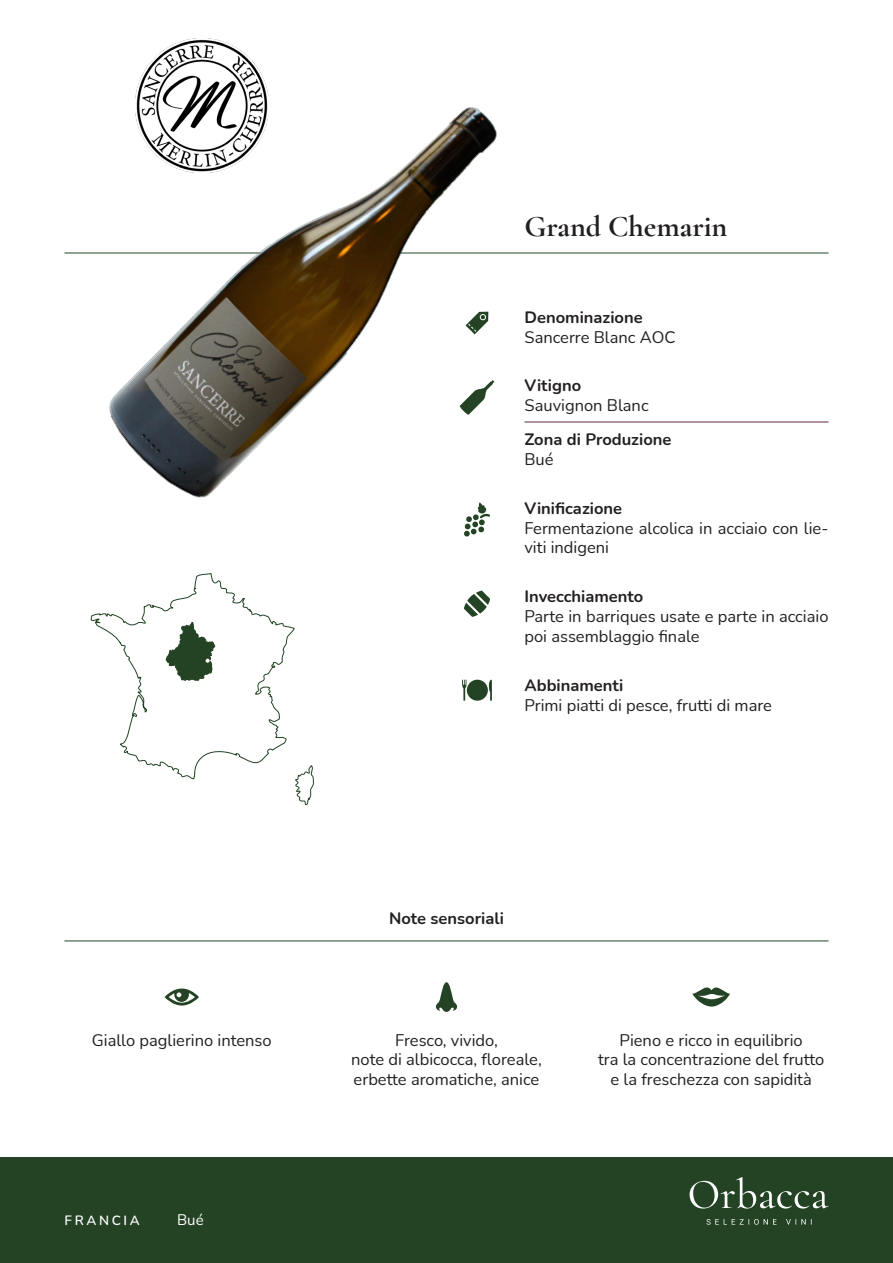
<style>
.page{position:relative;width:893px;height:1263px;background:#fff}
.page>*{position:absolute;margin:0;border:0;box-sizing:border-box;transform-origin:0 0}
.t1{font:700 30px "Cormorant Garamond";color:#231f20}
.t2{font:16.5px/19.8px "Nunito";color:#231f20}
.t3{font:700 16.5px "Nunito";color:#231f20}
.t4{font:15px "Nunito";color:#fff}
.t5{font:600 13.5px "Nunito";letter-spacing:.2em;color:#fff}
</style>
<div class="page">
<div style="left:0;top:1158px;width:893px;height:105px;background:#234324"></div>
<hr style="left:65px;top:253px;width:763px;height:1px;background:#234324">
<hr style="left:64px;top:941px;width:764px;height:1px;background:#234324">
<svg style="left:690px;top:1177px;width:138px;height:31px"></svg>
<svg style="left:706px;top:1219px;width:106px;height:6px"></svg>
<svg style="left:435px;top:982px;width:23px;height:30px"></svg>
<svg style="left:692px;top:987px;width:38px;height:20px"></svg>
<svg style="left:165px;top:988px;width:34px;height:17px"></svg>
<svg style="left:464px;top:528px;width:21px;height:8px"></svg>
<svg style="left:464px;top:591px;width:26px;height:26px"></svg>
<svg style="left:462px;top:679px;width:30px;height:22px"></svg>
<hr style="left:524px;top:422px;width:304px;height:1px;background:#602243">
<img style="left:161px;top:39px;width:82px;height:13px">
<img style="left:78px;top:52px;width:475px;height:476px">
<svg style="left:90px;top:573px;width:224px;height:233px"></svg>
<p class="t1" style="left:524px;top:208px;width:204px">Grand Chemarin</p>
<p class="t3" style="left:524px;top:306px;width:120px">Denominazione</p>
<p class="t2" style="left:524px;top:327px;width:152px">Sancerre Blanc AOC</p>
<p class="t3" style="left:524px;top:374px;width:58px">Vitigno</p>
<p class="t2" style="left:524px;top:395px;width:126px">Sauvignon Blanc</p>
<p class="t3" style="left:524px;top:428px;width:148px">Zona di Produzione</p>
<p class="t2" style="left:524px;top:449px;width:31px">Bué</p>
<p class="t3" style="left:524px;top:496px;width:99px">Vinificazione</p>
<p class="t2" style="left:524px;top:517px;width:306px">Fermentazione alcolica in acciaio con lie&shy;viti indigeni</p>
<p class="t3" style="left:524px;top:585px;width:120px">Invecchiamento</p>
<p class="t2" style="left:524px;top:606px;width:305px">Parte in barriques usate e parte in acciaio poi assemblaggio finale</p>
<p class="t3" style="left:524px;top:674px;width:100px">Abbinamenti</p>
<p class="t2" style="left:524px;top:695px;width:249px">Primi piatti di pesce, frutti di mare</p>
<p class="t3" style="left:389px;top:907px;width:116px">Note sensoriali</p>
<p class="t2" style="left:92px;top:1029px;width:181px">Giallo paglierino intenso</p>
<p class="t2" style="left:620px;top:1029px;width:185px">Pieno e ricco in equilibrio</p>
<p class="t2" style="left:598px;top:1049px;width:228px;text-align:center">tra la concentrazione del frutto e la freschezza con sapidità</p>
<p class="t2" style="left:395px;top:1029px;width:104px">Fresco, vivido,</p>
<p class="t2" style="left:351px;top:1049px;width:192px">note di albicocca, floreale, erbette aromatiche, anice</p>
<p class="t5" style="left:65px;top:1210px;width:77px">FRANCIA</p>
<p class="t4" style="left:177px;top:1209px;width:28px">Bué</p>
</div>
